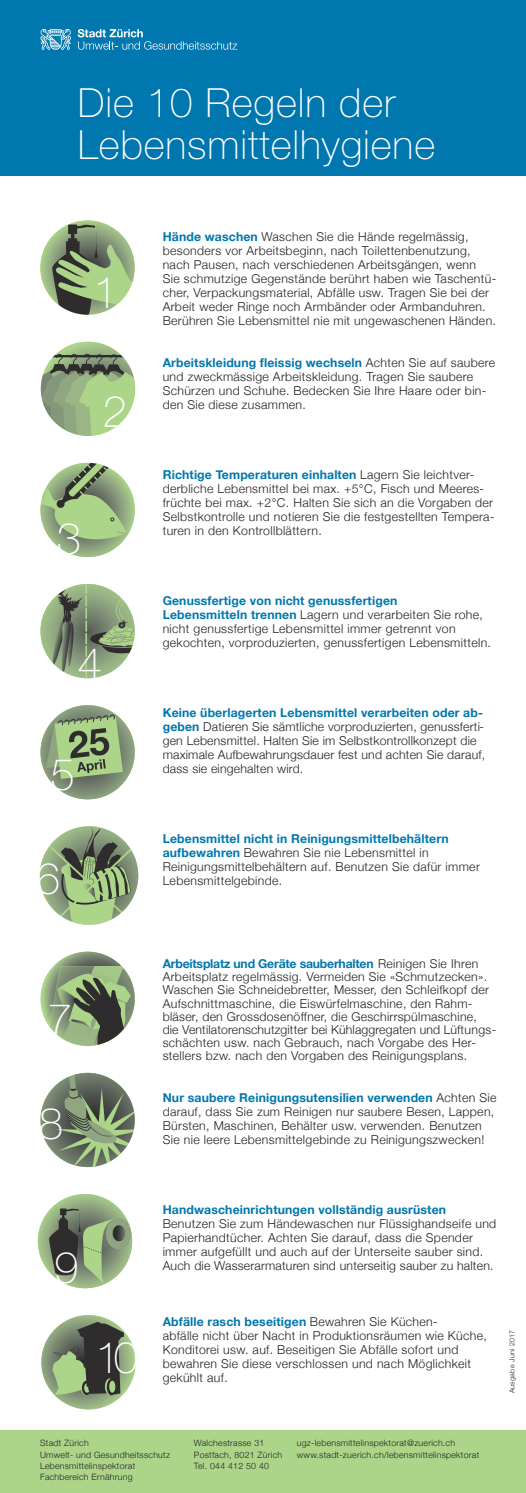
<style>
.page{position:relative;width:526px;height:1493px;background:#fff}
.page>*{position:absolute;margin:0;border:0;box-sizing:border-box;transform-origin:0 0}
.t1{font:100 43.75px "Helvetica Neue";color:#fff}
.t2{font:100 40.25px/42px "Helvetica Neue";letter-spacing:.02em;color:#fff}
.t3{font:300 12.25px/14px "Helvetica Neue";letter-spacing:.03em;color:#231f20}
.t4{font:700 12.25px "Helvetica Neue";letter-spacing:.01em;color:#0077ae}
.t5{font:300 8.75px/11.4px "Helvetica Neue";letter-spacing:.03em;color:#231f20}
.t6{font:300 7px "Helvetica Neue";letter-spacing:.045em;color:#231f20}
.s1{font-weight:700;color:#0077ae}
</style>
<div class="page">
<div style="left:0;top:1430px;width:526px;height:63px;background:#acd589"></div>
<div style="left:0;top:0;width:526px;height:176px;background:#0077ae"></div>
<img style="left:41px;top:343px;width:94px;height:93px">
<img style="left:40px;top:463px;width:95px;height:94px;border-radius:50%">
<img style="left:40px;top:584px;width:95px;height:94px;border-radius:50%">
<img style="left:40px;top:705px;width:95px;height:94px;border-radius:50%">
<img style="left:40px;top:826px;width:98px;height:99px;border-radius:50%">
<img style="left:44px;top:952px;width:91px;height:94px">
<img style="left:40px;top:1073px;width:95px;height:94px;border-radius:50%">
<img style="left:38px;top:1194px;width:94px;height:94px;border-radius:50%">
<img style="left:41px;top:1315px;width:94px;height:94px;border-radius:50%">
<svg style="left:78px;top:29px;width:159px;height:21px"></svg>
<svg style="left:40px;top:29px;width:31px;height:21px"></svg>
<img style="left:40px;top:220px;width:95px;height:95px;border-radius:50%">
<h2 class="t2" style="left:78px;top:85px;width:359px">Die 10 Regeln der<br>Lebensmittelhygiene</h2>
<h1 class="t1" style="left:93px;top:277px;width:26px">1</h1>
<h1 class="t1" style="left:103px;top:396px;width:26px">2</h1>
<h1 class="t1" style="left:57px;top:523px;width:26px">3</h1>
<h1 class="t1" style="left:78px;top:647px;width:26px">4</h1>
<h1 class="t1" style="left:51px;top:759px;width:26px">5</h1>
<h1 class="t1" style="left:36px;top:862px;width:26px">6</h1>
<h1 class="t1" style="left:48px;top:1003px;width:26px">7</h1>
<h1 class="t1" style="left:39px;top:1108px;width:26px">8</h1>
<h1 class="t1" style="left:54px;top:1251px;width:26px">9</h1>
<p class="t3" style="left:163px;top:229px;width:335px"><span class="s1">Hände waschen</span> Waschen Sie die Hände regelmässig, besonders vor Arbeitsbeginn, nach Toilettenbenutzung, nach Pausen, nach verschiedenen Arbeitsgängen, wenn<br>Sie schmutzige Gegenstände berührt haben wie Taschentü&shy;cher, Verpackungsmaterial, Abfälle usw. Tragen Sie bei der Arbeit weder Ringe noch Armbänder oder Armbanduhren.<br>Berühren Sie Lebensmittel nie mit ungewaschenen Händen.</p>
<p class="t3" style="left:163px;top:355px;width:334px"><span class="s1">Arbeitskleidung fleissig wechseln</span> Achten Sie auf saubere und zweckmässige Arbeitskleidung. Tragen Sie saubere Schürzen und Schuhe. Bedecken Sie Ihre Haare oder bin&shy;den Sie diese zusammen.</p>
<p class="t3" style="left:163px;top:467px;width:333px"><span class="s1">Richtige Temperaturen einhalten</span> Lagern Sie leichtver&shy;derbliche Lebensmittel bei max. +5°C, Fisch und Meeres&shy;früchte bei max. +2°C. Halten Sie sich an die Vorgaben der Selbstkontrolle und notieren Sie die festgestellten Tempera&shy;turen in den Kontrollblättern.</p>
<p class="t3" style="left:163px;top:593px;width:330px"><span class="s1">Genussfertige von nicht genussfertigen<br>Lebensmitteln trennen</span> Lagern und verarbeiten Sie rohe, nicht genussfertige Lebensmittel immer getrennt von gekochten, vorproduzierten, genussfertigen Lebensmitteln.</p>
<p class="t3" style="left:163px;top:705px;width:324px"><span class="s1">Keine überlagerten Lebensmittel verarbeiten oder ab&shy;geben</span> Datieren Sie sämtliche vorproduzierten, genussferti&shy;gen Lebensmittel. Halten Sie im Selbstkontrollkonzept die maximale Aufbewahrungsdauer fest und achten Sie darauf, dass sie eingehalten wird.</p>
<p class="t3" style="left:163px;top:831px;width:318px"><span class="s1">Lebensmittel nicht in Reinigungsmittelbehältern aufbewahren</span> Bewahren Sie nie Lebensmittel in Reinigungsmittelbehältern auf. Benutzen Sie dafür immer Lebensmittelgebinde.</p>
<p class="t3" style="left:163px;top:957px;width:335px;line-height:13.1px"><span class="s1">Arbeitsplatz und Geräte sauberhalten</span> Reinigen Sie Ihren Arbeitsplatz regelmässig. Vermeiden Sie «Schmutzecken».<br>Waschen Sie Schneidebretter, Messer, den Schleifkopf der Aufschnittmaschine, die Eiswürfelmaschine, den Rahm&shy;bläser, den Grossdosenöffner, die Geschirrspülmaschine,<br>die Ventilatorenschutzgitter bei Kühlaggregaten und Lüftungs&shy;schächten usw. nach Gebrauch, nach Vorgabe des Her&shy;stellers bzw. nach den Vorgaben des Reinigungsplans.</p>
<p class="t3" style="left:163px;top:1090px;width:335px"><span class="s1">Nur saubere Reinigungsutensilien verwenden</span> Achten Sie darauf, dass Sie zum Reinigen nur saubere Besen, Lappen, Bürsten, Maschinen, Behälter usw. verwenden. Benutzen Sie nie leere Lebensmittelgebinde zu Reinigungszwecken!</p>
<p class="t4" style="left:163px;top:1202px;width:285px">Handwascheinrichtungen vollständig ausrüsten</p>
<p class="t3" style="left:163px;top:1216px;width:335px">Benutzen Sie zum Händewaschen nur Flüssighandseife und Papierhandtücher. Achten Sie darauf, dass die Spender immer aufgefüllt und auch auf der Unterseite sauber sind.<br>Auch die Wasserarmaturen sind unterseitig sauber zu halten.</p>
<p class="t3" style="left:163px;top:1314px;width:325px"><span class="s1">Abfälle rasch beseitigen</span> Bewahren Sie Küchen-<br>abfälle nicht über Nacht in Produktionsräumen wie Küche, Konditorei usw. auf. Beseitigen Sie Abfälle sofort und bewahren Sie diese verschlossen und nach Möglichkeit gekühlt auf.</p>
<h1 class="t1" style="left:96px;top:1342px;width:44px">10</h1>
<p class="t6" style="left:508px;top:1393px;width:65px;rotate:-90deg">Ausgabe Juni 2017</p>
<p class="t5" style="left:40px;top:1437px;width:131px">Stadt Zürich<br>Umwelt- und Gesundheitsschutz<br>Lebensmittelinspektorat<br>Fachbereich Ernährung</p>
<p class="t5" style="left:194px;top:1437px;width:90px">Walchestrasse 31<br>Postfach, 8021 Zürich<br>Tel. 044 412 50 40</p>
<p class="t5" style="left:297px;top:1437px;width:184px">ugz-lebensmittelinspektorat@zuerich.ch www.stadt-zuerich.ch/lebensmittelinspektorat</p>
</div>
